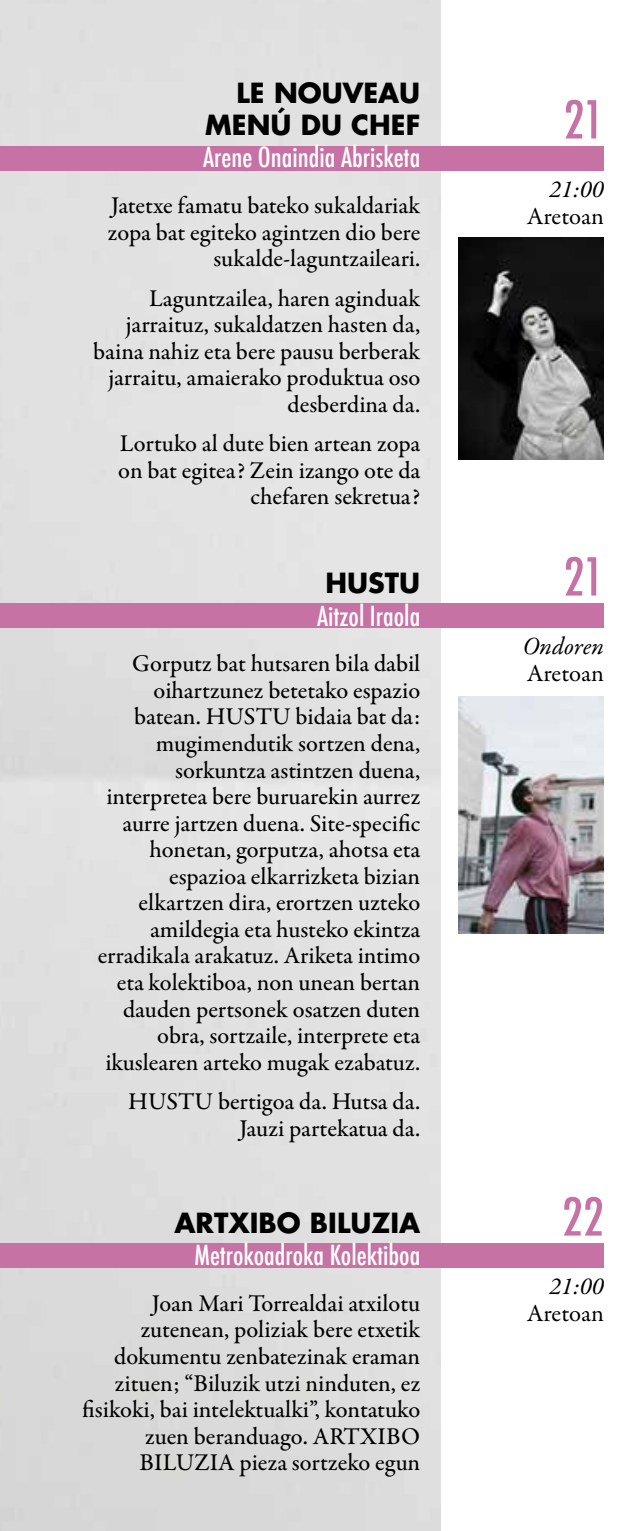
<style>
.page{position:relative;width:638px;height:1531px;background:#fff}
.page>*{position:absolute;margin:0;border:0;box-sizing:border-box;transform-origin:0 0}
.t1{font:500 condensed 50.85px "Futura";color:#c672a5}
.t2{font:500 condensed 27px "Futura";color:#fff}
.t3{font:700 27px/32.4px "Futura";color:#000;text-align:right}
.t4{font:24.75px "Garamond Premr Pro";letter-spacing:-.005em;color:#000}
.t5{font:italic 24.75px "Garamond Premr Pro";color:#000}
.t6{font:500 24.3px/26.6px "Garamond Premr Pro";color:#000;text-align:right}
</style>
<div class="page">
<div style="left:0;top:146px;width:604px;height:25px;background:#c672a5"></div>
<div style="left:0;top:603px;width:604px;height:25px;background:#c672a5"></div>
<div style="left:0;top:1243px;width:604px;height:25px;background:#c672a5"></div>
<img style="left:458px;top:696px;width:146px;height:237px">
<img style="left:458px;top:237px;width:146px;height:222px">
<p class="t3" style="left:205px;top:76px;width:217px">LE NOUVEAU<br>MENÚ DU CHEF</p>
<p class="t2" style="left:203px;top:140px;width:219px">Arene Onaindia Abrisketa</p>
<p class="t6" style="left:108px;top:193px;width:314px">Jatetxe famatu bateko sukaldariak zopa bat egiteko agintzen dio bere sukalde-laguntzaileari.</p>
<p class="t6" style="left:93px;top:285px;width:328px">Laguntzailea, haren aginduak jarraituz, sukaldatzen hasten da, baina nahiz eta bere pausu berberak jarraitu, amaierako produktua oso desberdina da.</p>
<p class="t6" style="left:118px;top:431px;width:303px">Lortuko al dute bien artean zopa on bat egitea? Zein izango ote da chefaren sekretua?</p>
<p class="t3" style="left:325px;top:566px;width:96px">HUSTU</p>
<p class="t2" style="left:317px;top:598px;width:105px">Aitzol Iraola</p>
<p class="t6" style="left:98px;top:651px;width:324px">Gorputz bat hutsaren bila dabil oihartzunez betetako espazio batean. HUSTU bidaia bat da: mugimendutik sortzen dena, sorkuntza astintzen duena, interpretea bere buruarekin aurrez aurre jartzen duena. Site-specific honetan, gorputza, ahotsa eta espazioa elkarrizketa bizian elkartzen dira, erortzen uzteko amildegia eta husteko ekintza erradikala arakatuz. Ariketa intimo eta kolektiboa, non unean bertan dauden pertsonek osatzen duten obra, sortzaile, interprete eta ikuslearen arteko mugak ezabatuz.</p>
<p class="t6" style="left:128px;top:1089px;width:294px">HUSTU bertigoa da. Hutsa da.<br>Jauzi partekatua da.</p>
<p class="t3" style="left:175px;top:1206px;width:247px">ARTXIBO BILUZIA</p>
<p class="t2" style="left:195px;top:1238px;width:227px">Metrokoadroka Kolektiboa</p>
<p class="t6" style="left:82px;top:1290px;width:340px">Joan Mari Torrealdai atxilotu zutenean, poliziak bere etxetik dokumentu zenbatezinak eraman zituen; “Biluzik utzi ninduten, ez fisikoki, bai intelektualki”, kontatuko zuen beranduago. ARTXIBO<br>BILUZIA pieza sortzeko egun</p>
<h1 class="t1" style="left:563px;top:87px;width:42px">21</h1>
<p class="t5" style="left:549px;top:173px;width:56px">21:00</p>
<p class="t4" style="left:527px;top:201px;width:79px">Aretoan</p>
<h1 class="t1" style="left:563px;top:544px;width:42px">21</h1>
<p class="t5" style="left:523px;top:630px;width:83px">Ondoren</p>
<p class="t4" style="left:527px;top:658px;width:79px">Aretoan</p>
<h1 class="t1" style="left:562px;top:1184px;width:44px">22</h1>
<p class="t5" style="left:549px;top:1270px;width:56px">21:00</p>
<p class="t4" style="left:527px;top:1298px;width:79px">Aretoan</p>
</div>
